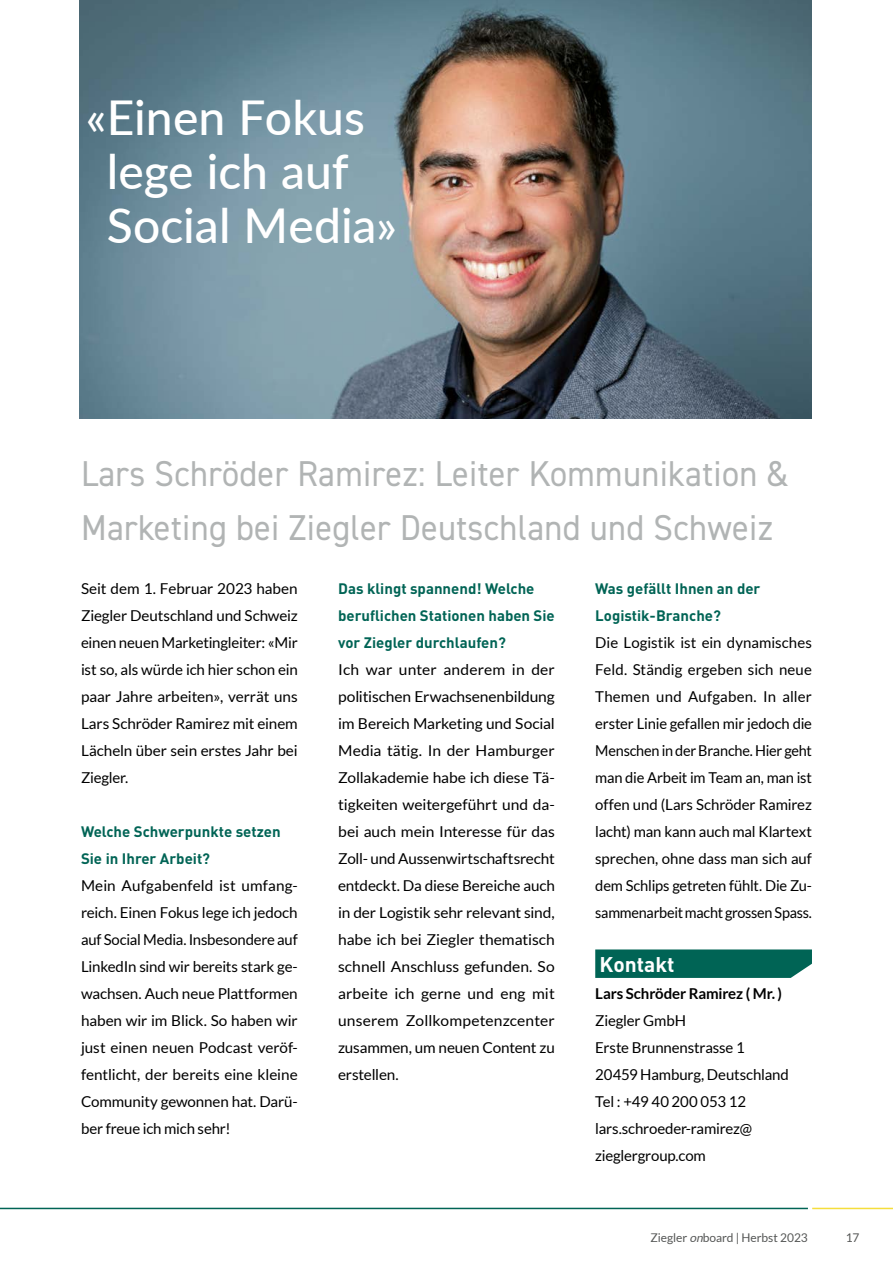
<style>
.page{position:relative;width:893px;height:1263px;background:#fff}
.page>*{position:absolute;margin:0;border:0;box-sizing:border-box;transform-origin:0 0}
.Superhead_32_pt{font:500 48px/54px "Lato";color:#fff}
.Supervorlauf_-_2__Head{font:36px/54px "DIN2014";letter-spacing:.01em;color:#b1b4b4;scale:.95 1}
.Kontakt_Head{font:700 21px "DIN Pro";color:#fff}
.Lauf{font:15px/27px "Lato";letter-spacing:-.01em;color:#000;text-align:justify}
.Lauf-2{font:15px/27px "Lato";letter-spacing:-.01em;color:#000;text-align:justify;scale:1.04 1}
.Zwischenhead{font:700 15px/27px "DIN Pro";color:#006455}
.Kontaktdaten{font:15px/27px "Lato";letter-spacing:-.01em;color:#000}
.Kontakt_Name{font:700 15px "Lato";letter-spacing:-.005em;color:#000}
.t1{font:12px "Lato";color:#555756}
.s1{font-style:italic}
</style>
<div class="page">
<svg style="left:595px;top:949px;width:217px;height:29px;background:#0b6a5c"></svg>
<img style="left:79px;top:0;width:733px;height:418px">
<hr style="left:0;top:1208px;width:808px;height:1px;background:#006455">
<hr style="left:812px;top:1208px;width:81px;height:1px;background:#f5de3c">
<p class="Superhead_32_pt" style="left:107px;top:89px;width:292px;text-indent:-21px">«Einen Fokus lege ich auf<br>Social Media»</p>
<p class="Supervorlauf_-_2__Head" style="left:81px;top:446px;width:747px">Lars Schröder Ramirez: Leiter Kommunikation &amp;<br>Marketing bei Ziegler Deutschland und Schweiz</p>
<p class="Lauf" style="left:81px;top:575px;width:218px">Seit dem 1. Februar 2023 haben Ziegler Deutschland und Schweiz einen neuen Marketingleiter: «Mir ist so, als würde ich hier schon ein paar Jahre arbeiten», verrät uns Lars Schröder Ramirez mit einem Lächeln über sein erstes Jahr bei Ziegler.</p>
<p class="Zwischenhead" style="left:81px;top:817px;width:201px">Welche Schwerpunkte setzen<br>Sie in Ihrer Arbeit?</p>
<p class="Lauf" style="left:81px;top:872px;width:218px">Mein Aufgabenfeld ist umfang&shy;reich. Einen Fokus lege ich jedoch auf Social Media. Insbesondere auf LinkedIn sind wir bereits stark ge&shy;wachsen. Auch neue Plattformen haben wir im Blick. So haben wir just einen neuen Podcast veröf&shy;fentlicht, der bereits eine kleine Community gewonnen hat. Darü&shy;ber freue ich mich sehr!</p>
<p class="Zwischenhead" style="left:338px;top:574px;width:218px">Das klingt spannend! Welche beruflichen Stationen haben Sie vor Ziegler durchlaufen?</p>
<p class="Lauf-2" style="left:338px;top:656px;width:210px">Ich war unter anderem in der politischen Erwachsenenbildung im Bereich Marketing und Social Media tätig. In der Hamburger Zollakademie habe ich diese Tä&shy;tigkeiten weitergeführt und da&shy;bei auch mein Interesse für das Zoll- und Aussenwirtschaftsrecht entdeckt. Da diese Bereiche auch in der Logistik sehr relevant sind, habe ich bei Ziegler thematisch schnell Anschluss gefunden. So arbeite ich gerne und eng mit unserem Zollkompetenzcenter zusammen, um neuen Content zu erstellen.</p>
<p class="Zwischenhead" style="left:595px;top:574px;width:167px">Was gefällt Ihnen an der<br>Logistik-Branche?</p>
<p class="Lauf" style="left:595px;top:629px;width:218px">Die Logistik ist ein dynamisches Feld. Ständig ergeben sich neue Themen und Aufgaben. In aller erster Linie gefallen mir jedoch die Menschen in der Branche. Hier geht man die Arbeit im Team an, man ist offen und (Lars Schröder Ramirez lacht) man kann auch mal Klartext sprechen, ohne dass man sich auf dem Schlips getreten fühlt. Die Zu&shy;sammenarbeit macht grossen Spass.</p>
<p class="Kontakt_Head" style="left:599px;top:950px;width:77px">Kontakt</p>
<p class="Kontakt_Name" style="left:595px;top:985px;width:188px">Lars Schröder Ramirez ( Mr. )</p>
<p class="Kontaktdaten" style="left:595px;top:1007px;width:92px">Ziegler GmbH</p>
<p class="Kontaktdaten" style="left:595px;top:1034px;width:151px">Erste Brunnenstrasse 1</p>
<p class="Kontaktdaten" style="left:595px;top:1061px;width:195px">20459 Hamburg, Deutschland</p>
<p class="Kontaktdaten" style="left:595px;top:1088px;width:152px">Tel : +49 40 200 053 12</p>
<p class="Kontaktdaten" style="left:595px;top:1115px;width:159px">lars.schroeder-ramirez@ zieglergroup.com</p>
<p class="t1" style="left:650px;top:1231px;width:159px">Ziegler <span class="s1">on</span>board | Herbst 2023</p>
<p class="t1" style="left:846px;top:1231px;width:15px">17</p>
</div>
